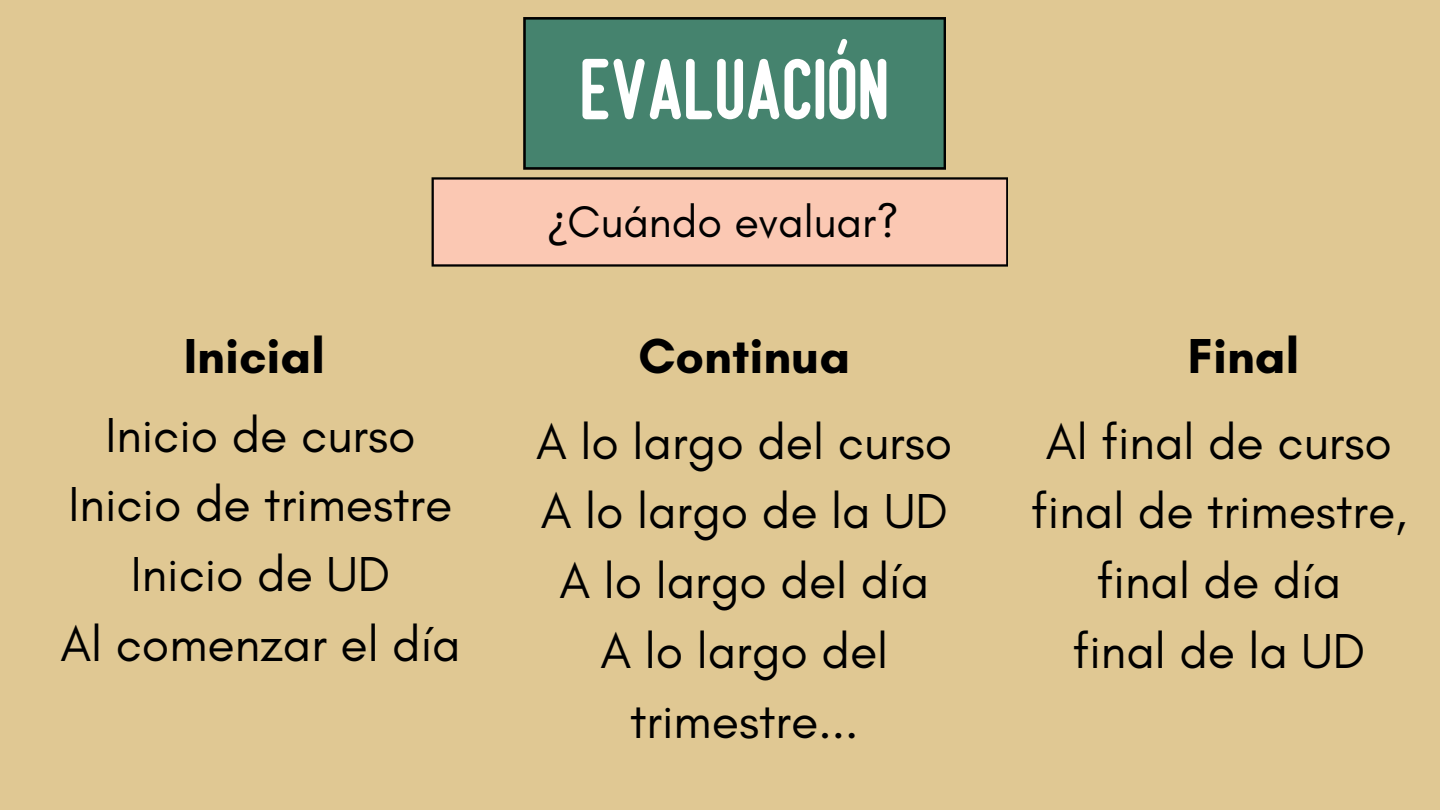
<style>
.page{position:relative;width:1440px;height:810px;background:#e0c893}
.page>*{position:absolute;margin:0;border:0;box-sizing:border-box;transform-origin:0 0}
.t1{font:86.3px "Bumblebee";color:#fff}
.t2{font:50px/69.8px "Glacial Indifference";color:#000;text-align:center}
.t3{font:700 50px "Glacial Indifference";color:#000}
.t4{font:45px "Glacial Indifference";color:#000}
.s1{font-family:"Noto Sans"}
</style>
<div class="page">
<svg style="left:432px;top:177px;width:576px;height:90px;background:#e9b9a6"></svg>
<div style="left:523px;top:17px;width:423px;height:153px;background:#45836e"></div>
<p class="t1" style="left:582px;top:50px;width:311px">EVALUACIÓN</p>
<p class="t4" style="left:548px;top:195px;width:352px"><span class="s1">¿</span>Cuándo evaluar?</p>
<p class="t3" style="left:184px;top:326px;width:143px">Inicial</p>
<p class="t3" style="left:638px;top:326px;width:213px">Continua</p>
<p class="t3" style="left:1188px;top:326px;width:113px">Final</p>
<p class="t2" style="left:105px;top:399px;width:312px">Inicio de curso</p>
<p class="t2" style="left:69px;top:469px;width:385px">Inicio de trimestre</p>
<p class="t2" style="left:131px;top:539px;width:261px">Inicio de UD</p>
<p class="t2" style="left:60px;top:609px;width:402px">Al comenzar el día</p>
<p class="t2" style="left:536px;top:406px;width:418px">A lo largo del curso</p>
<p class="t2" style="left:541px;top:476px;width:409px">A lo largo de la UD</p>
<p class="t2" style="left:559px;top:546px;width:371px">A lo largo del día</p>
<p class="t2" style="left:600px;top:616px;width:289px">A lo largo del trimestre...</p>
<p class="t2" style="left:1046px;top:406px;width:348px">Al final de curso</p>
<p class="t2" style="left:1031px;top:476px;width:377px">final de trimestre, final de día</p>
<p class="t2" style="left:1072px;top:616px;width:294px">final de la UD</p>
</div>
